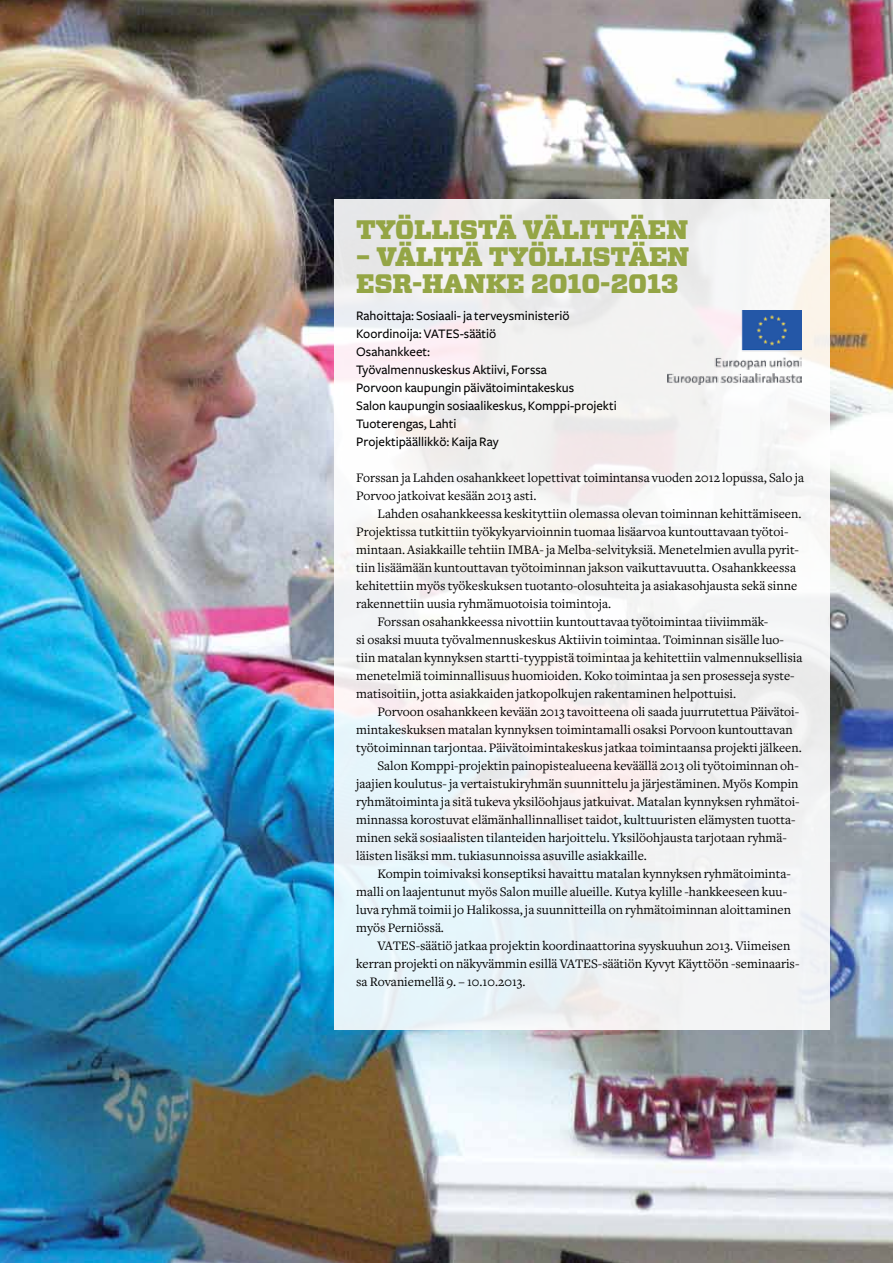
<style>
.page{position:relative;width:893px;height:1263px;background:#fff}
.page>*{position:absolute;margin:0;border:0;box-sizing:border-box;transform-origin:0 0}
.t1{font:900 26.7px/26.7px "Vitesse";letter-spacing:-.01em;color:#94a545}
.t2{font:13.5px/18px "Freight Text";color:#000}
.t3{font:500 13.5px/18px "Freight Sans";color:#000}
</style>
<div class="page">
<img style="left:0;top:0;width:893px;height:1263px">
<svg style="left:334px;top:199px;width:495px;height:831px;fill:#f2f3f4"></svg>
<img style="left:668px;top:310px;width:133px;height:75px">
<h1 class="t1" style="left:356px;top:217px;width:19px">TYÖLLISTÄ</h1>
<h1 class="t1" style="left:523px;top:217px;width:20px">VÄLITTÄEN</h1>
<h1 class="t1" style="left:356px;top:244px;width:39px">– VÄLITÄ</h1>
<h1 class="t1" style="left:356px;top:244px;width:324px;text-indent:133px">TYÖLLISTÄEN<br>ESR-HANKE 2010-2013</h1>
<p class="t3" style="left:356px;top:307px;width:262px">Rahoittaja: Sosiaali- ja terveysministeriö Koordinoija: VATES-säätiö<br>Osahankkeet:<br>Työvalmennuskeskus Aktiivi, Forssa<br>Porvoon kaupungin päivätoimintakeskus<br>Salon kaupungin sosiaalikeskus, Komppi-projekti Tuoterengas, Lahti<br>Projektipäällikkö: Kaija Ray</p>
<p class="t2" style="left:356px;top:469px;width:449px">Forssan ja Lahden osahankkeet lopettivat toimintansa vuoden 2012 lopussa, Salo ja<br>Porvoo jatkoivat kesään 2013 asti.</p>
<p class="t2" style="left:377px;top:505px;width:426px">Lahden osahankkeessa keskityttiin olemassa olevan toiminnan kehittämiseen.</p>
<p class="t2" style="left:356px;top:523px;width:434px">Projektissa tutkittiin työkykyarvioinnin tuomaa lisäarvoa kuntouttavaan työtoi-</p>
<p class="t2" style="left:356px;top:541px;width:444px">mintaan. Asiakkaille tehtiin IMBA- ja Melba-selvityksiä. Menetelmien avulla pyrit-</p>
<p class="t2" style="left:356px;top:559px;width:441px">tiin lisäämään kuntouttavan työtoiminnan jakson vaikuttavuutta. Osahankkeessa</p>
<p class="t2" style="left:356px;top:577px;width:443px">kehitettiin myös työkeskuksen tuotanto-olosuhteita ja asiakasohjausta sekä sinne</p>
<p class="t2" style="left:356px;top:595px;width:257px">rakennettiin uusia ryhmämuotoisia toimintoja.</p>
<p class="t2" style="left:377px;top:613px;width:392px">Forssan osahankkeessa nivottiin kuntouttavaa työtoimintaa tiiviimmäk-</p>
<p class="t2" style="left:356px;top:631px;width:429px">si osaksi muuta työvalmennuskeskus Aktiivin toimintaa. Toiminnan sisälle luo-</p>
<p class="t2" style="left:356px;top:649px;width:448px">tiin matalan kynnyksen startti-tyyppistä toimintaa ja kehitettiin valmennuksellisia</p>
<p class="t2" style="left:356px;top:667px;width:440px">menetelmiä toiminnallisuus huomioiden. Koko toimintaa ja sen prosesseja syste-</p>
<p class="t2" style="left:356px;top:685px;width:382px">matisoitiin, jotta asiakkaiden jatkopolkujen rakentaminen helpottuisi.</p>
<p class="t2" style="left:377px;top:703px;width:423px">Porvoon osahankkeen kevään 2013 tavoitteena oli saada juurrutettua Päivätoi-</p>
<p class="t2" style="left:356px;top:721px;width:438px">mintakeskuksen matalan kynnyksen toimintamalli osaksi Porvoon kuntouttavan</p>
<p class="t2" style="left:356px;top:739px;width:447px">työtoiminnan tarjontaa. Päivätoimintakeskus jatkaa toimintaansa projekti jälkeen.</p>
<p class="t2" style="left:377px;top:757px;width:423px">Salon Komppi-projektin painopistealueena keväällä 2013 oli työtoiminnan oh-</p>
<p class="t2" style="left:356px;top:775px;width:444px">jaajien koulutus- ja vertaistukiryhmän suunnittelu ja järjestäminen. Myös Kompin</p>
<p class="t2" style="left:356px;top:793px;width:445px">ryhmätoiminta ja sitä tukeva yksilöohjaus jatkuivat. Matalan kynnyksen ryhmätoi-</p>
<p class="t2" style="left:356px;top:811px;width:441px">minnassa korostuvat elämänhallinnalliset taidot, kulttuuristen elämysten tuotta-</p>
<p class="t2" style="left:356px;top:829px;width:432px">minen sekä sosiaalisten tilanteiden harjoittelu. Yksilöohjausta tarjotaan ryhmä-</p>
<p class="t2" style="left:356px;top:847px;width:292px">läisten lisäksi mm. tukiasunnoissa asuville asiakkaille.</p>
<p class="t2" style="left:377px;top:865px;width:415px">Kompin toimivaksi konseptiksi havaittu matalan kynnyksen ryhmätoiminta-</p>
<p class="t2" style="left:356px;top:883px;width:432px">malli on laajentunut myös Salon muille alueille. Kutya kylille -hankkeeseen kuu-</p>
<p class="t2" style="left:356px;top:901px;width:436px">luva ryhmä toimii jo Halikossa, ja suunnitteilla on ryhmätoiminnan aloittaminen</p>
<p class="t2" style="left:356px;top:919px;width:89px">myös Perniössä.</p>
<p class="t2" style="left:377px;top:937px;width:414px">VATES-säätiö jatkaa projektin koordinaattorina syyskuuhun 2013. Viimeisen</p>
<p class="t2" style="left:356px;top:955px;width:445px">kerran projekti on näkyvämmin esillä VATES-säätiön Kyvyt Käyttöön -seminaaris-</p>
<p class="t2" style="left:356px;top:973px;width:171px">sa Rovaniemellä 9. – 10.10.2013.</p>
</div>
